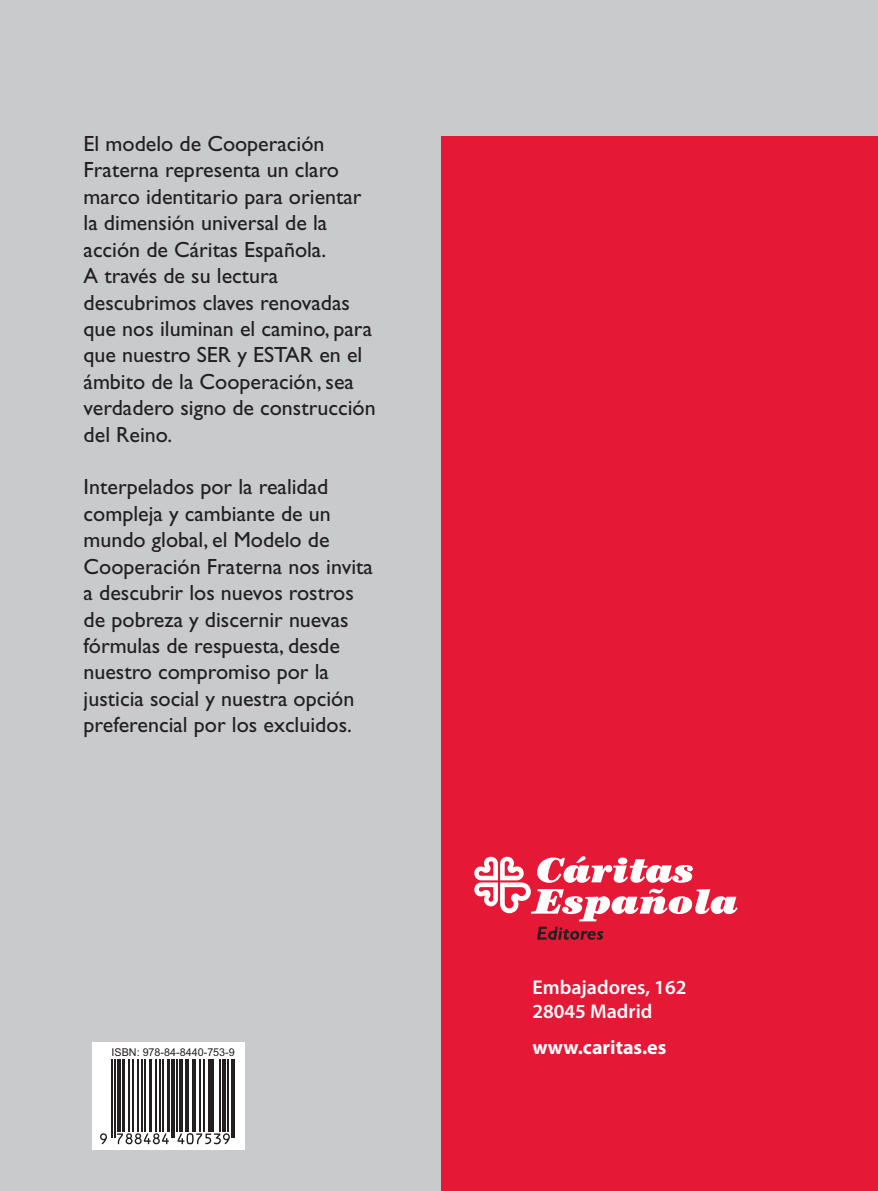
<style>
.page{position:relative;width:878px;height:1191px;background:#fff}
.page>*{position:absolute;margin:0;border:0;box-sizing:border-box;transform-origin:0 0}
.t1{font:22px/26.4px "Gill Sans Std";color:#231f20}
.t2{font:600 20px "Myriad Pro";color:#fff}
.t3{font:700 20px "Myriad Pro";color:#fff}
.t4{font:10.8px "Arial";color:#231f20}
</style>
<div class="page">
<div style="left:0;top:0;width:878px;height:1190px;background:#c9cacc"></div>
<div style="left:441px;top:136px;width:437px;height:1054px;background:#e51836"></div>
<div style="left:92px;top:1042px;width:153px;height:107px;background:#fff"></div>
<svg style="left:474px;top:856px;width:263px;height:83px"></svg>
<svg style="left:100px;top:1133px;width:7px;height:11px"></svg>
<hr style="left:111px;top:1059px;width:2px;height:79px;background:#231f20">
<hr style="left:114px;top:1059px;width:1px;height:79px;background:#231f20">
<hr style="left:117px;top:1059px;width:4px;height:72px;background:#231f20">
<hr style="left:122px;top:1059px;width:2px;height:72px;background:#231f20">
<hr style="left:128px;top:1059px;width:2px;height:72px;background:#231f20">
<hr style="left:132px;top:1059px;width:2px;height:72px;background:#231f20">
<hr style="left:138px;top:1059px;width:1px;height:72px;background:#231f20">
<hr style="left:141px;top:1059px;width:2px;height:72px;background:#231f20">
<hr style="left:144px;top:1059px;width:1px;height:72px;background:#231f20">
<hr style="left:149px;top:1059px;width:3px;height:72px;background:#231f20">
<hr style="left:156px;top:1059px;width:1px;height:72px;background:#231f20">
<hr style="left:160px;top:1059px;width:1px;height:72px;background:#231f20">
<svg style="left:117px;top:1133px;width:52px;height:11px"></svg>
<hr style="left:162px;top:1059px;width:1px;height:72px;background:#231f20">
<hr style="left:167px;top:1059px;width:3px;height:72px;background:#231f20">
<hr style="left:171px;top:1059px;width:1px;height:79px;background:#231f20">
<hr style="left:174px;top:1059px;width:1px;height:79px;background:#231f20">
<hr style="left:176px;top:1059px;width:2px;height:72px;background:#231f20">
<hr style="left:179px;top:1059px;width:4px;height:72px;background:#231f20">
<hr style="left:185px;top:1059px;width:4px;height:72px;background:#231f20">
<hr style="left:192px;top:1059px;width:1px;height:72px;background:#231f20">
<hr style="left:194px;top:1059px;width:2px;height:72px;background:#231f20">
<hr style="left:200px;top:1059px;width:1px;height:72px;background:#231f20">
<hr style="left:204px;top:1059px;width:1px;height:72px;background:#231f20">
<svg style="left:208px;top:1059px;width:3px;height:72px"></svg>
<hr style="left:213px;top:1059px;width:1px;height:72px;background:#231f20">
<hr style="left:219px;top:1059px;width:1px;height:72px;background:#231f20">
<svg style="left:177px;top:1133px;width:53px;height:11px"></svg>
<hr style="left:222px;top:1059px;width:4px;height:72px;background:#231f20">
<hr style="left:227px;top:1059px;width:1px;height:72px;background:#231f20">
<hr style="left:231px;top:1059px;width:1px;height:79px;background:#231f20">
<hr style="left:233px;top:1059px;width:2px;height:79px;background:#231f20">
<p class="t1" style="left:84px;top:131px;width:293px">El modelo de Cooperación<br>Fraterna representa un claro marco identitario para orientar la dimensión universal de la acción de Cáritas Española.<br>A través de su lectura descubrimos claves renovadas que nos iluminan el camino, para que nuestro SER y ESTAR en el ámbito de la Cooperación, sea verdadero signo de construcción del Reino.</p>
<p class="t1" style="left:84px;top:474px;width:291px">Interpelados por la realidad compleja y cambiante de un mundo global, el Modelo de<br>Cooperación Fraterna nos invita a descubrir los nuevos rostros de pobreza y discernir nuevas fórmulas de respuesta, desde nuestro compromiso por la justicia social y nuestra opción preferencial por los excluidos.</p>
<p class="t4" style="left:111px;top:1044px;width:125px">ISBN: 978-84-8440-753-9</p>
<p class="t2" style="left:532px;top:974px;width:155px">Embajadores, 162</p>
<p class="t2" style="left:532px;top:998px;width:121px">28045 Madrid</p>
<p class="t3" style="left:532px;top:1033px;width:136px">www.caritas.es</p>
</div>
